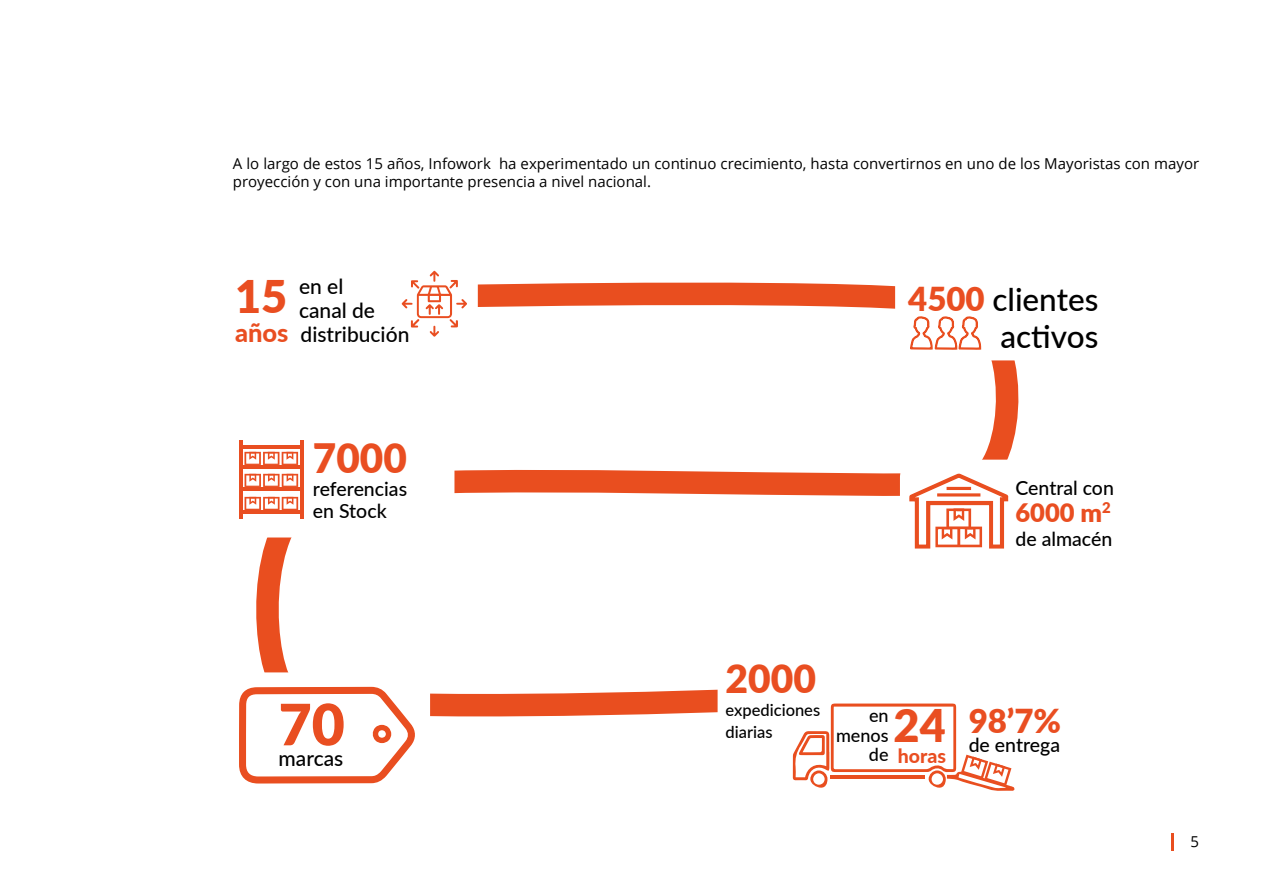
<style>
.page{position:relative;width:1263px;height:893px;background:#fff}
.page>*{position:absolute;margin:0;border:0;box-sizing:border-box;transform-origin:0 0}
.t1{font:900 57px "Lato";color:#e94e21}
.t2{font:900 45px "Lato";color:#e94e21}
.t3{font:900 40.5px "Lato";color:#e94e21}
.t4{font:900 39px "Lato";color:#e94e21}
.t5{font:900 33px "Lato";color:#e94e21}
.t6{font:500 31.5px/37.5px "Lato";color:#000;text-align:right}
.t7{font:900 25.5px "Lato";color:#e94e21}
.t8{font:800 25.5px "Lato";color:#e94e21}
.t9{font:500 21px/24px "Lato";color:#000}
.t10{font:500 19.5px/22.5px "Lato";color:#000}
.t11{font:800 19.5px "Lato";color:#e94e21}
.t12{font:500 18px/19.5px "Lato";color:#000;text-align:right}
.t13{font:500 16.5px/22.5px "Lato";color:#000}
.t14{font:15px/18px "Open Sans";color:#000}
.s1{font-weight:900;font-size:33px;color:#e94e21}
</style>
<div class="page">
<svg style="left:256px;top:282px;width:763px;height:435px"></svg>
<div style="left:718px;top:654px;width:301px;height:148px;background:#fff;border-radius:18px"></div>
<div style="left:895px;top:268px;width:214px;height:92px;background:#fff;border-radius:18px"></div>
<div style="left:208px;top:257px;width:270px;height:119px;background:#fff;border-radius:18px"></div>
<div style="left:214px;top:425px;width:240px;height:112px;background:#fff;border-radius:18px"></div>
<div style="left:900px;top:460px;width:237px;height:118px;background:#fff;border-radius:18px"></div>
<div style="left:228px;top:672px;width:202px;height:119px;background:#fff;border-radius:18px"></div>
<svg style="left:401px;top:271px;width:66px;height:66px"></svg>
<svg style="left:909px;top:316px;width:72px;height:56px"></svg>
<svg style="left:245px;top:497px;width:53px;height:13px"></svg>
<hr style="left:239px;top:440px;width:3px;height:78px;background:#e94e21">
<hr style="left:300px;top:440px;width:4px;height:78px;background:#e94e21">
<hr style="left:241px;top:510px;width:61px;height:4px;background:#e94e21">
<svg style="left:244px;top:452px;width:54px;height:13px"></svg>
<svg style="left:245px;top:474px;width:53px;height:13px"></svg>
<hr style="left:241px;top:487px;width:61px;height:4px;background:#e94e21">
<hr style="left:241px;top:465px;width:61px;height:4px;background:#e94e21">
<hr style="left:241px;top:445px;width:61px;height:3px;background:#e94e21">
<svg style="left:909px;top:473px;width:100px;height:76px"></svg>
<svg style="left:239px;top:686px;width:176px;height:98px"></svg>
<svg style="left:793px;top:703px;width:221px;height:88px"></svg>
<hr style="left:1171px;top:834px;width:3px;height:17px;background:#e94e1f">
<p class="t14" style="left:233px;top:154px;width:968px">A lo largo de estos 15 años, Infowork ha experimentado un continuo crecimiento, hasta convertirnos en uno de los Mayoristas con mayor proyección y con una importante presencia a nivel nacional.</p>
<h2 class="t2" style="left:235px;top:263px;width:54px">15</h2>
<h3 class="t8" style="left:235px;top:314px;width:55px">años</h3>
<h3 class="t9" style="left:299px;top:274px;width:112px">en el<br>canal de distribución</h3>
<h3 class="t6" style="left:908px;top:279px;width:192px"><span class="s1">4500</span> clientes activos</h3>
<h3 class="t3" style="left:313px;top:428px;width:95px">7000</h3>
<h3 class="t10" style="left:313px;top:477px;width:96px">referencias en Stock</h3>
<h3 class="t10" style="left:1015px;top:475px;width:100px">Central con</h3>
<h3 class="t7" style="left:1015px;top:493px;width:97px">6000 m<sup>2</sup></h3>
<h3 class="t10" style="left:1015px;top:526px;width:98px">de almacén</h3>
<h1 class="t1" style="left:279px;top:682px;width:68px">70</h1>
<h3 class="t9" style="left:279px;top:746px;width:66px">marcas</h3>
<h3 class="t4" style="left:725px;top:650px;width:92px">2000</h3>
<p class="t13" style="left:725px;top:698px;width:96px">expediciones diarias</p>
<h3 class="t5" style="left:969px;top:696px;width:94px">98’7%</h3>
<h3 class="t10" style="left:969px;top:733px;width:93px">de entrega</h3>
<p class="t12" style="left:836px;top:705px;width:54px">en menos de</p>
<h2 class="t2" style="left:893px;top:691px;width:54px">24</h2>
<h3 class="t11" style="left:898px;top:741px;width:50px">horas</h3>
<p class="t14" style="left:1190px;top:833px;width:10px">5</p>
</div>
